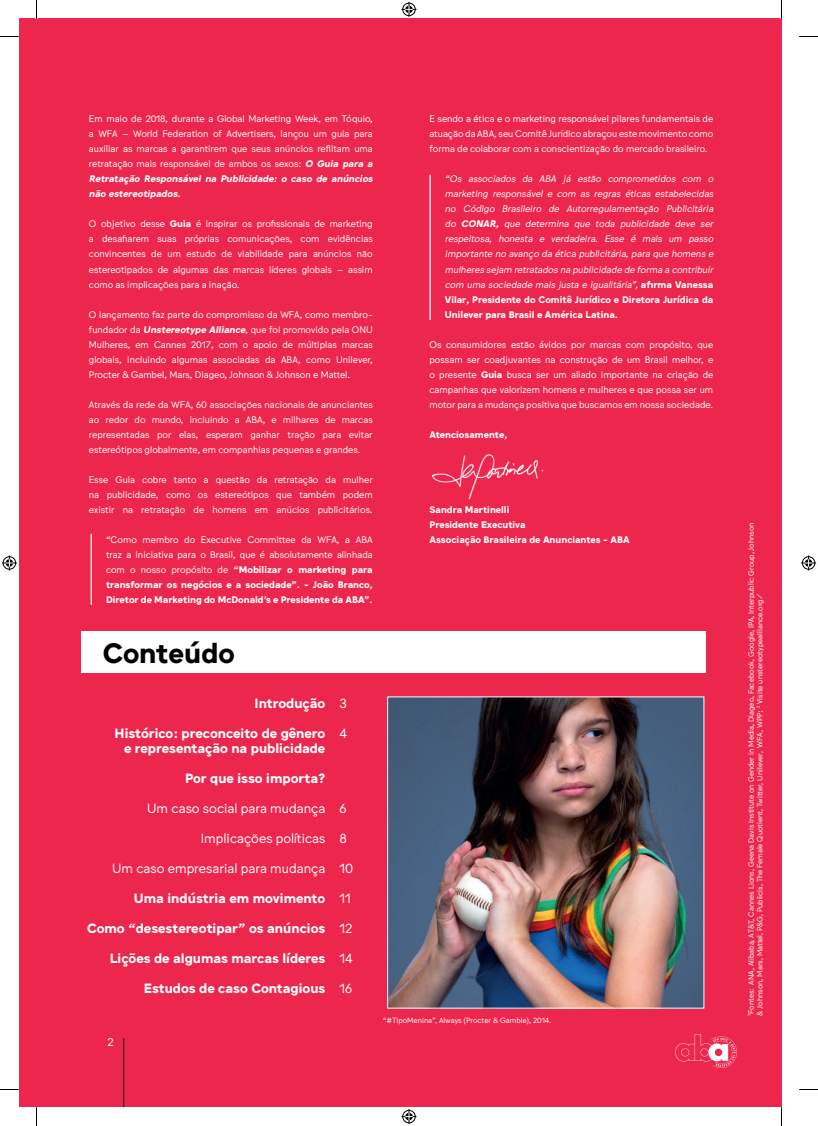
<style>
.page{position:relative;width:818px;height:1126px;background:#fff}
.page>*{position:absolute;margin:0;border:0;box-sizing:border-box;transform-origin:0 0}
.t1{font:700 27.5px "Jungka";color:#000002}
.t2{font:700 13.12px/15px "Jungka";color:#fff;text-align:right}
.t3{font:13.12px "Jungka";color:#fff}
.t4{font:11.25px "Jungka";color:#fff}
.t5{font:9.38px/15px "Jungka";color:#fff;text-align:justify}
.t6{font:italic 9.38px/15px "Jungka";color:#fff}
.t7{font:700 9.38px/15px "Jungka";color:#fff;text-align:justify}
.t8{font:7.5px/8.8px "Jungka";color:#fff}
.s1{font-weight:700;font-style:italic}
.s2{font-weight:700}
.s3{font-weight:400}
.s4{font-weight:700;font-style:normal}
</style>
<div class="page">
<div style="left:19px;top:19px;width:762px;height:1088px;background:#ed264d"></div>
<hr style="left:123px;top:1037px;width:1px;height:70px;background:#231f20">
<svg style="left:675px;top:1034px;width:61px;height:33px"></svg>
<div style="left:81px;top:631px;width:624px;height:41px;background:#fff"></div>
<hr style="left:429px;top:175px;width:1px;height:145px;background:#fff">
<hr style="left:91px;top:534px;width:1px;height:70px;background:#fff">
<img style="left:431px;top:454px;width:112px;height:46px">
<img style="left:389px;top:698px;width:312px;height:308px">
<svg style="left:0;top:36px;width:19px;height:1px"></svg>
<svg style="left:799px;top:36px;width:18px;height:1px"></svg>
<svg style="left:0;top:1089px;width:19px;height:1px"></svg>
<svg style="left:799px;top:1089px;width:18px;height:1px"></svg>
<svg style="left:36px;top:0;width:1px;height:19px"></svg>
<svg style="left:36px;top:1107px;width:1px;height:18px"></svg>
<svg style="left:401px;top:2px;width:15px;height:15px"></svg>
<div style="left:401px;top:1108px;width:15px;height:16px;border:3px solid #fff;border-radius:50%"></div>
<svg style="left:401px;top:1108px;width:15px;height:15px"></svg>
<svg style="left:2px;top:555px;width:15px;height:15px"></svg>
<svg style="left:801px;top:555px;width:14px;height:15px"></svg>
<p class="t5" style="left:89px;top:112px;width:288px;text-align:left">Em maio de 2018, durante a Global Marketing Week, em Tóquio, a WFA – World Federation of Advertisers, lançou um guia para auxiliar as marcas a garantirem que seus anúncios reflitam uma retratação mais responsável de ambos os sexos: <span class="s1">O Guia para a Retratação Responsável na Publicidade: o caso de anúncios não estereotipados.</span></p>
<p class="t5" style="left:89px;top:217px;width:285px">O objetivo desse <span class="s2">Guia</span> é inspirar os profissionais de marketing a desafiarem suas próprias comunicações, com evidências convincentes de um estudo de viabilidade para anúncios não estereotipados de algumas das marcas líderes globais – assim como as implicações para a inação.</p>
<p class="t5" style="left:89px;top:307px;width:285px">O lançamento faz parte do compromisso da WFA, como membro&shy;fundador da <span class="s1">Unstereotype Alliance</span>, que foi promovido pela ONU Mulheres, em Cannes 2017, com o apoio de múltiplas marcas globais, incluindo algumas associadas da ABA, como Unilever, Procter &amp; Gambel, Mars, Diageo, Johnson &amp; Johnson e Mattel.</p>
<p class="t5" style="left:89px;top:397px;width:285px">Através da rede da WFA, 60 associações nacionais de anunciantes ao redor do mundo, incluindo a ABA, e milhares de marcas representadas por elas, esperam ganhar tração para evitar estereótipos globalmente, em companhias pequenas e grandes.</p>
<p class="t5" style="left:89px;top:472px;width:285px">Esse Guia cobre tanto a questão da retratação da mulher na publicidade, como os estereótipos que também podem existir na retratação de homens em anúcios publicitários.</p>
<p class="t7" style="left:106px;top:532px;width:268px"><span class="s3">“Como membro do Executive Committee da WFA, a ABA traz a iniciativa para o Brasil, que é absolutamente alinhada com o nosso propósito de</span> “Mobilizar o marketing para transformar os negócios e a sociedade”. - João Branco, Diretor de Marketing do McDonald’s e Presidente da ABA”.</p>
<p class="t5" style="left:429px;top:112px;width:285px">E sendo a ética e o marketing responsável pilares fundamentais de atuação da ABA, seu Comitê Jurídico abraçou este movimento como forma de colaborar com a conscientização do mercado brasileiro.</p>
<p class="t6" style="left:444px;top:172px;width:272px">“Os associados da ABA já estão comprometidos com o marketing responsável e com as regras éticas estabelecidas no Código Brasileiro de Autorregulamentação Publicitária do <span class="s2">CONAR,</span> que determina que toda publicidade deve ser respeitosa, honesta e verdadeira. Esse é mais um passo importante no avanço da ética publicitária,para que homense mulheressejam retratadosna publicidade de forma a contribuir com uma sociedade mais justa e igualitária”, <span class="s4">a fi r m a Va n es s a Vilar, Presidente do Comitê Jurídico e Diretora Jurídica da Unilever para Brasil e América Latina.</span></p>
<p class="t5" style="left:429px;top:337px;width:285px">Os consumidores estão ávidos por marcas com propósito, que possam ser coadjuvantes na construção de um Brasil melhor, e o presente <span class="s2">Guia</span> busca ser um aliado importante na criação de campanhas que valorizem homens e mulheres e que possa ser um motor para a mudança positiva que buscamos em nossa sociedade.</p>
<p class="t7" style="left:429px;top:427px;width:79px">Atenciosamente,</p>
<p class="t7" style="left:429px;top:502px;width:202px;text-align:left">Sandra Martinelli<br>Presidente Executiva<br>Associação Brasileira de Anunciantes - ABA</p>
<h1 class="t1" style="left:103px;top:637px;width:133px">Conteúdo</h1>
<h2 class="t2" style="left:254px;top:695px;width:72px">Introdução</h2>
<h2 class="t2" style="left:114px;top:725px;width:212px">Histórico: preconceito de gênero e representação na publicidade</h2>
<h2 class="t2" style="left:185px;top:770px;width:142px">Por que isso importa?</h2>
<h2 class="t3" style="left:147px;top:800px;width:179px">Um caso social para mudança</h2>
<h2 class="t3" style="left:201px;top:830px;width:126px">Implicações políticas</h2>
<h2 class="t3" style="left:112px;top:860px;width:214px">Um caso empresarial para mudança</h2>
<h2 class="t2" style="left:134px;top:890px;width:193px">Uma indústria em movimento</h2>
<h2 class="t2" style="left:87px;top:920px;width:239px">Como “desestereotipar” os anúncios</h2>
<h2 class="t2" style="left:110px;top:950px;width:217px">Lições de algumas marcas líderes</h2>
<h2 class="t2" style="left:144px;top:980px;width:183px">Estudos de caso Contagious</h2>
<h2 class="t3" style="left:339px;top:695px;width:9px">3</h2>
<h2 class="t3" style="left:339px;top:725px;width:9px">4</h2>
<h2 class="t3" style="left:339px;top:800px;width:9px">6</h2>
<h2 class="t3" style="left:339px;top:830px;width:9px">8</h2>
<h2 class="t3" style="left:339px;top:860px;width:15px">10</h2>
<h2 class="t3" style="left:339px;top:890px;width:13px">11</h2>
<h2 class="t3" style="left:339px;top:920px;width:14px">12</h2>
<h2 class="t3" style="left:339px;top:950px;width:15px">14</h2>
<h2 class="t3" style="left:339px;top:980px;width:14px">16</h2>
<p class="t4" style="left:107px;top:1035px;width:8px">2</p>
<p class="t8" style="left:383px;top:1015px;width:170px">“#TipoMenina”, Always (Procter &amp; Gamble), 2014.</p>
<p class="t8" style="left:746px;top:1015px;width:495px;rotate:-90deg"><sup>1</sup>Fontes: ANA, Alibaba, AT&amp;T, Cannes Lions, Geena Davis Institute on Gender in Media, Diageo, Facebook, Google, IPA, Interpublic Group, Johnson &amp; Johnson, Mars, Mattel, P&amp;G, Publicis, The Female Quotient, Twitter, Unilever, WFA, WPP; <sup>2</sup> Visite unstereotypealliance.org/</p>
</div>
